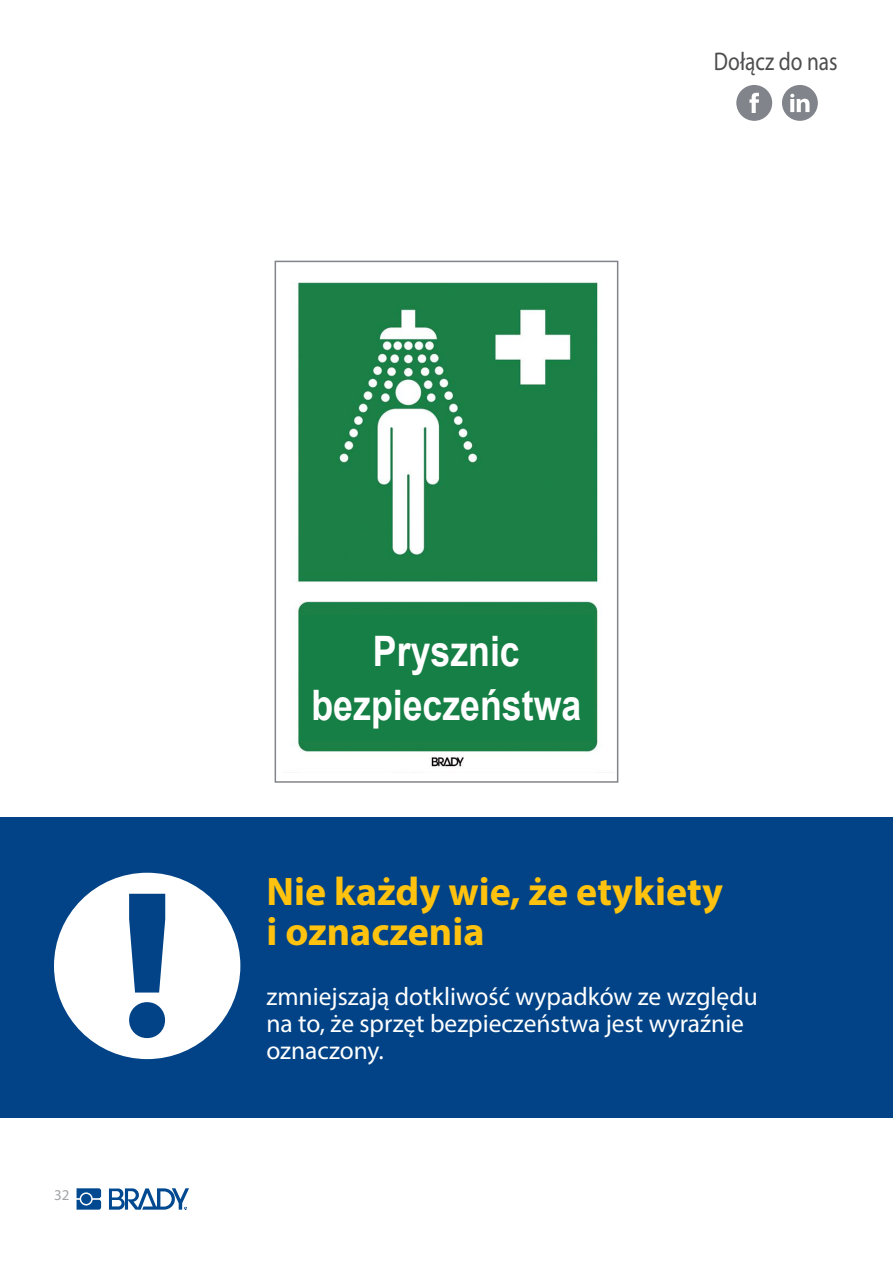
<style>
.page{position:relative;width:893px;height:1263px;background:#fff}
.page>*{position:absolute;margin:0;border:0;box-sizing:border-box;transform-origin:0 0}
.t1{font:700 42px/54px "Arial";color:#fff;text-align:center;scale:.85 1}
.t2{font:700 39.9px/39.9px "Myriad Pro";color:#ffc20e}
.t3{font:25.65px "Myriad Pro";color:#4d4d4f;scale:.83 1}
.t4{font:25.5px/27px "Myriad Pro";color:#fff}
.t5{font:15px "Myriad Pro";color:#a2a4a7}
</style>
<div class="page">
<svg style="left:736px;top:85px;width:36px;height:36px"></svg>
<svg style="left:782px;top:85px;width:36px;height:36px"></svg>
<div style="left:0;top:817px;width:893px;height:300px;background:#014386"></div>
<div style="left:54px;top:873px;width:186px;height:186px;background:#fff;border-radius:50%"></div>
<svg style="left:129px;top:894px;width:36px;height:144px"></svg>
<img style="left:295px;top:282px;width:303px;height:485px">
<div style="left:275px;top:261px;width:343px;height:522px;border:2px solid #81848a"></div>
<svg style="left:77px;top:1188px;width:24px;height:22px"></svg>
<svg style="left:109px;top:1188px;width:80px;height:22px"></svg>
<div style="left:299px;top:615px;width:295px;height:126px;background:#167f45"></div>
<p class="t3" style="left:714px;top:46px;width:151px">Dołącz do nas</p>
<p class="t5" style="left:54px;top:1185px;width:17px">32</p>
<h1 class="t1" style="left:311px;top:625px;width:319px">Prysznic bezpieczeństwa</h1>
<h2 class="t2" style="left:266px;top:871px;width:458px">Nie każdy wie, że etykiety i oznaczenia</h2>
<p class="t4" style="left:266px;top:982px;width:493px">zmniejszają dotkliwość wypadków ze względu na to, że sprzęt bezpieczeństwa jest wyraźnie oznaczony.</p>
</div>
